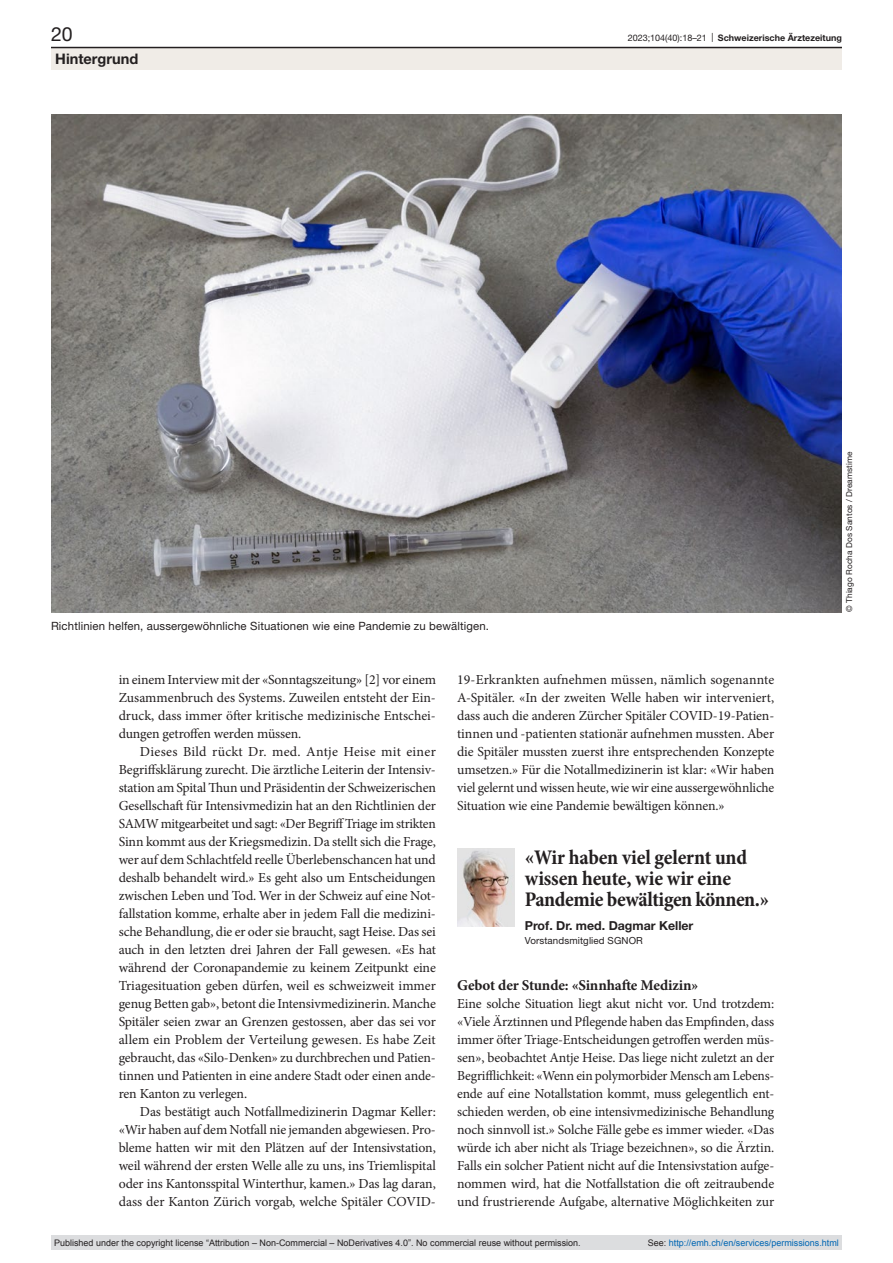
<style>
.page{position:relative;width:893px;height:1263px;background:#fff}
.page>*{position:absolute;margin:0;border:0;box-sizing:border-box;transform-origin:0 0}
.quote{font:700 condensed 21px/21px "Minion Pro";letter-spacing:-.015em;color:#231f20}
.t1{font:19.5px "Helvetica Neue LT Pro";color:#231f20}
.head2{font:700 15px "Minion Pro";letter-spacing:-.01em;color:#231f20}
.t2{font:700 14.55px "Helvetica Neue LT Pro";color:#231f20}
.paragraph-indent{font:13.8px/18px "Minion Pro";letter-spacing:-.01em;color:#231f20;text-align:justify}
.paragraph{font:13.8px/18px "Minion Pro";letter-spacing:-.005em;color:#231f20;text-align:justify}
.quote-authors{font:700 12.3px "Helvetica Neue LT Pro";color:#231f20}
.figure-caption{font:11.4px "Helvetica Neue LT Pro";letter-spacing:.01em;color:#231f20}
.quote-affiliations{font:9.75px "Helvetica Neue LT Pro";letter-spacing:.01em;color:#231f20}
.t3{font:9px "Arial";color:#231f20}
.t4{font:9px "Arial";color:#0066b3}
.t5{font:700 9px "Helvetica Neue LT Pro";color:#231f20}
.credits{font:8.25px "Helvetica Neue LT Pro";letter-spacing:.01em;color:#231f20}
.s1{font-weight:400}
.s2{color:#231f20}
</style>
<div class="page">
<img style="left:457px;top:848px;width:58px;height:79px">
<img style="left:51px;top:115px;width:791px;height:497px">
<div style="left:51px;top:48px;width:791px;height:22px;background:#f0ece7"></div>
<hr style="left:51px;top:47px;width:791px;height:1px;background:#231f20">
<div style="left:51px;top:1235px;width:791px;height:15px;background:#dcdddf"></div>
<h2 class="t1" style="left:51px;top:22px;width:23px">20</h2>
<p class="t5" style="left:628px;top:32px;width:216px"><span class="s1">2023;104(40):18–21 |</span> Schweizerische Ärztezeitung</p>
<p class="t2" style="left:55px;top:49px;width:84px">Hintergrund</p>
<p class="figure-caption" style="left:51px;top:619px;width:440px">Richtlinien helfen, aussergewöhnliche Situationen wie eine Pandemie zu bewältigen.</p>
<p class="paragraph" style="left:119px;top:671px;width:319px">in einem Interview mit der «Sonntagszeitung» [2] vor einem Zusammenbruch des Systems. Zuweilen entsteht der Ein&shy;druck, dass immer öfter kritische medizinische Entschei&shy;dungen getroffen werden müssen.</p>
<p class="paragraph-indent" style="left:119px;top:743px;width:319px;text-indent:21px">Dieses Bild rückt Dr. med. Antje Heise mit einer Begriffsklärung zurecht. Die ärztliche Leiterin der Intensiv&shy;station am Spital Thun und Präsidentin der Schweizerischen Gesellschaft für Intensivmedizin hat an den Richtlinien der SAMW mitgearbeitet und sagt: «Der Begriff Triage im strikten Sinn kommt aus der Kriegsmedizin. Da stellt sich die Frage, wer auf dem Schlachtfeld reelle Überlebenschancen hat und deshalb behandelt wird.» Es geht also um Entscheidungen zwischen Leben und Tod. Wer in der Schweiz auf eine Not&shy;fallstation komme, erhalte aber in jedem Fall die medizini&shy;sche Behandlung, die er oder sie braucht, sagt Heise. Das sei auch in den letzten drei Jahren der Fall gewesen. «Es hat während der Coronapandemie zu keinem Zeitpunkt eine Triagesituation geben dürfen, weil es schweizweit immer genug Betten gab», betont die Intensivmedizinerin. Manche Spitäler seien zwar an Grenzen gestossen, aber das sei vor allem ein Problem der Verteilung gewesen. Es habe Zeit gebraucht, das «Silo-Denken» zu durchbrechen und Patien&shy;tinnen und Patienten in eine andere Stadt oder einen ande&shy;ren Kanton zu verlegen.</p>
<p class="paragraph-indent" style="left:119px;top:1103px;width:319px;text-indent:21px">Das bestätigt auch Notfallmedizinerin Dagmar Keller: «Wir haben auf dem Notfall nie jemanden abgewiesen. Pro&shy;bleme hatten wir mit den Plätzen auf der Intensivstation, weil während der ersten Welle alle zu uns, ins Triemlispital oder ins Kantonsspital Winterthur, kamen.» Das lag daran, dass der Kanton Zürich vorgab, welche Spitäler COVID-</p>
<p class="paragraph-indent" style="left:457px;top:671px;width:319px">19-Erkrankten aufnehmen müssen, nämlich sogenannte A-Spitäler. «In der zweiten Welle haben wir interveniert, dass auch die anderen Zürcher Spitäler COVID-19-Patien&shy;tinnen und -patienten stationär aufnehmen mussten. Aber die Spitäler mussten zuerst ihre entsprechenden Konzepte umsetzen.» Für die Notallmedizinerin ist klar: «Wir haben viel gelernt und wissen heute, wie wir eine aussergewöhnliche Situation wie eine Pandemie bewältigen können.»</p>
<p class="quote" style="left:525px;top:848px;width:246px">«Wir haben viel gelernt und wissen heute, wie wir eine<br>Pandemie bewältigen können.»</p>
<p class="quote-authors" style="left:525px;top:918px;width:170px">Prof. Dr. med. Dagmar Keller</p>
<p class="quote-affiliations" style="left:525px;top:934px;width:120px">Vorstandsmitglied SGNOR</p>
<p class="head2" style="left:457px;top:975px;width:243px">Gebot der Stunde: «Sinnhafte Medizin»</p>
<p class="paragraph" style="left:457px;top:995px;width:319px">Eine solche Situation liegt akut nicht vor. Und trotzdem: «Viele Ärztinnen und Pflegende haben das Empfinden, dass immer öfter Triage-Entscheidungen getroffen werden müs&shy;sen», beobachtet Antje Heise. Das liege nicht zuletzt an der Begrifflichkeit: «Wenn ein polymorbider Mensch am Lebens&shy;ende auf eine Notallstation kommt, muss gelegentlich ent&shy;schieden werden, ob eine intensivmedizinische Behandlung noch sinnvoll ist.» Solche Fälle gebe es immer wieder. «Das würde ich aber nicht als Triage bezeichnen», so die Ärztin.<br>Falls ein solcher Patient nicht auf die Intensivstation aufge&shy;nommen wird, hat die Notfallstation die oft zeitraubende und frustrierende Aufgabe, alternative Möglichkeiten zur</p>
<p class="credits" style="left:844px;top:612px;width:162px;rotate:-90deg">© Thiago Rocha Dos Santos / Dreamstime</p>
<p class="t3" style="left:54px;top:1237px;width:528px">Published under the copyright license “Attribution – Non-Commercial – NoDerivatives 4.0”. No commercial reuse without permission.</p>
<p class="t4" style="left:648px;top:1237px;width:193px"><span class="s2">See:</span> http://emh.ch/en/services/permissions.html</p>
</div>
